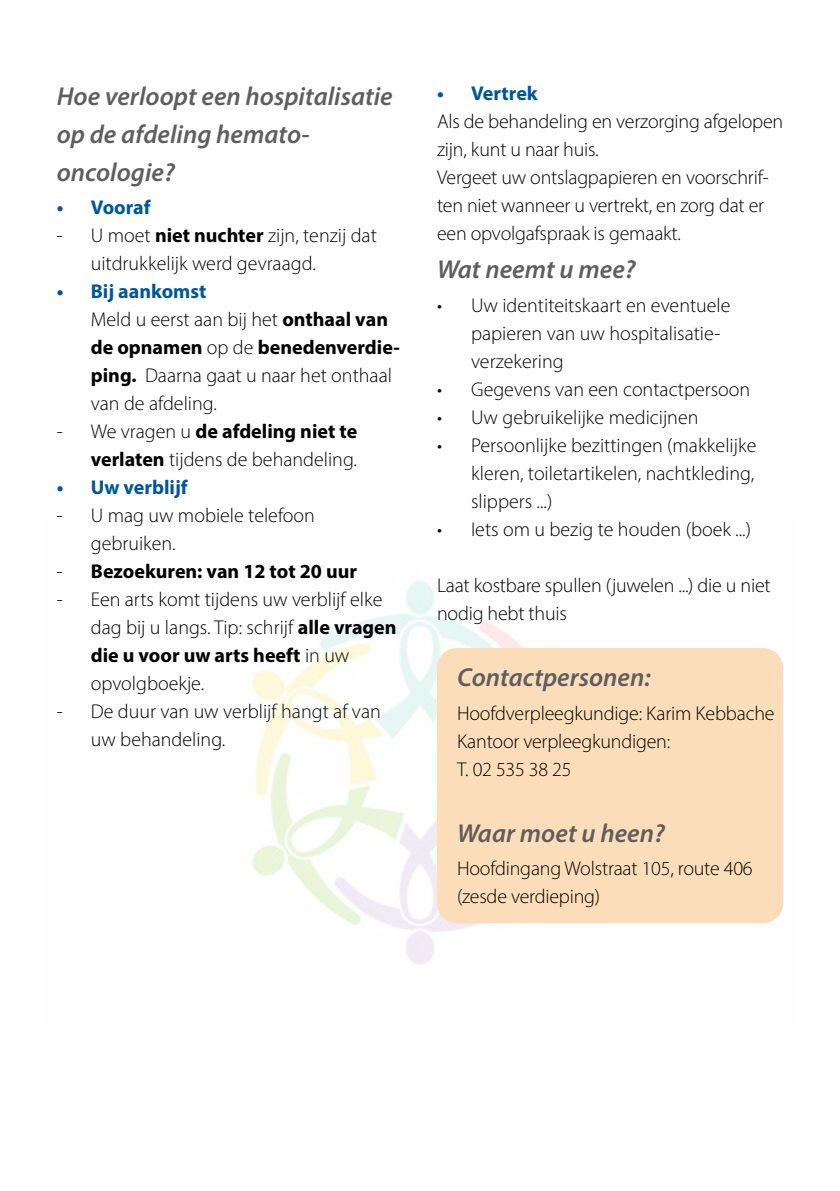
<style>
.page{position:relative;width:840px;height:1191px;background:#fff}
.page>*{position:absolute;margin:0;border:0;box-sizing:border-box;transform-origin:0 0}
.t1{font:italic 600 26px/38px "Myriad Pro";color:#5f5e5e}
.t2{font:300 20px/28px "Myriad Pro";color:#000}
.t3{font:700 20px "Myriad Pro";color:#00569d}
.t4{font:700 20px "Myriad Pro";color:#000}
.s1{font-weight:700}
.s2{font-weight:700;color:#00569d}
.s3{font-weight:300}
</style>
<div class="page">
<img style="left:252px;top:581px;width:532px;height:384px">
<div style="left:437px;top:648px;width:345px;height:275px;background:#fcddb9;border-radius:20px"></div>
<h1 class="t1" style="left:57px;top:76px;width:337px">Hoe verloopt een hospitalisatie op de afdeling hemato&shy;oncologie?</h1>
<p class="t3" style="left:57px;top:194px;width:95px">• Vooraf</p>
<p class="t2" style="left:91px;top:221px;width:287px;text-indent:-34px">- U moet <span class="s1">niet nuchter</span> zijn, tenzij dat uitdrukkelijk werd gevraagd.</p>
<p class="t2" style="left:91px;top:277px;width:310px;text-indent:-34px"><span class="s2">• Bij aankomst<br></span>Meld u eerst aan bij het <span class="s1">onthaal van de opnamen</span> op de <span class="s1">benedenverdie&shy;ping.</span> Daarna gaat u naar het onthaal van de afdeling.</p>
<p class="t2" style="left:57px;top:417px;width:302px;text-align:right">- We vragen u <span class="s1">de afdeling niet te verlaten</span> tijdens de behandeling.</p>
<p class="t3" style="left:57px;top:474px;width:132px">• Uw verblijf</p>
<p class="t2" style="left:91px;top:501px;width:225px;text-indent:-34px">- U mag uw mobiele telefoon gebruiken.</p>
<p class="t4" style="left:57px;top:558px;width:301px"><span class="s3">-</span> Bezoekuren: van 12 tot 20 uur</p>
<p class="t2" style="left:91px;top:585px;width:307px;text-indent:-34px">- Een arts komt tijdens uw verblijf elke dag bij u langs. Tip: schrijf <span class="s1">alle vragen die u voor uw arts heeft</span> in uw opvolgboekje.</p>
<p class="t2" style="left:91px;top:697px;width:291px;text-indent:-34px">- De duur van uw verblijf hangt af van uw behandeling.</p>
<p class="t3" style="left:437px;top:80px;width:102px">• Vertrek</p>
<p class="t2" style="left:437px;top:107px;width:347px">Als de behandeling en verzorging afgelopen zijn, kunt u naar huis.<br>Vergeet uw ontslagpapieren en voorschrif&shy;ten niet wanneer u vertrekt, en zorg dat er een opvolgafspraak is gemaakt.</p>
<h1 class="t1" style="left:437px;top:250px;width:200px">Wat neemt u mee?</h1>
<p class="t2" style="left:471px;top:291px;width:261px;text-indent:-34px">• Uw identiteitskaart en eventuele papieren van uw hospitalisatie&shy;verzekering</p>
<p class="t2" style="left:437px;top:375px;width:314px">• Gegevens van een contactpersoon</p>
<p class="t2" style="left:437px;top:403px;width:263px">• Uw gebruikelijke medicijnen</p>
<p class="t2" style="left:471px;top:431px;width:287px;text-align:justify;text-indent:-34px">• Persoonlijke bezittingen (makkelijke kleren, toiletartikelen, nachtkleding, slippers ...)</p>
<p class="t2" style="left:437px;top:515px;width:315px">• Iets om u bezig te houden (boek ...)</p>
<p class="t2" style="left:437px;top:571px;width:335px">Laat kostbare spullen (juwelen ...) die u niet nodig hebt thuis</p>
<h1 class="t1" style="left:457px;top:657px;width:195px">Contactpersonen:</h1>
<p class="t2" style="left:457px;top:699px;width:319px">Hoofdverpleegkundige: Karim Kebbache<br>Kantoor verpleegkundigen:<br>T. 02 535 38 25</p>
<h1 class="t1" style="left:457px;top:813px;width:209px">Waar moet u heen?</h1>
<p class="t2" style="left:457px;top:854px;width:297px">Hoofdingang Wolstraat 105, route 406 (zesde verdieping)</p>
</div>
